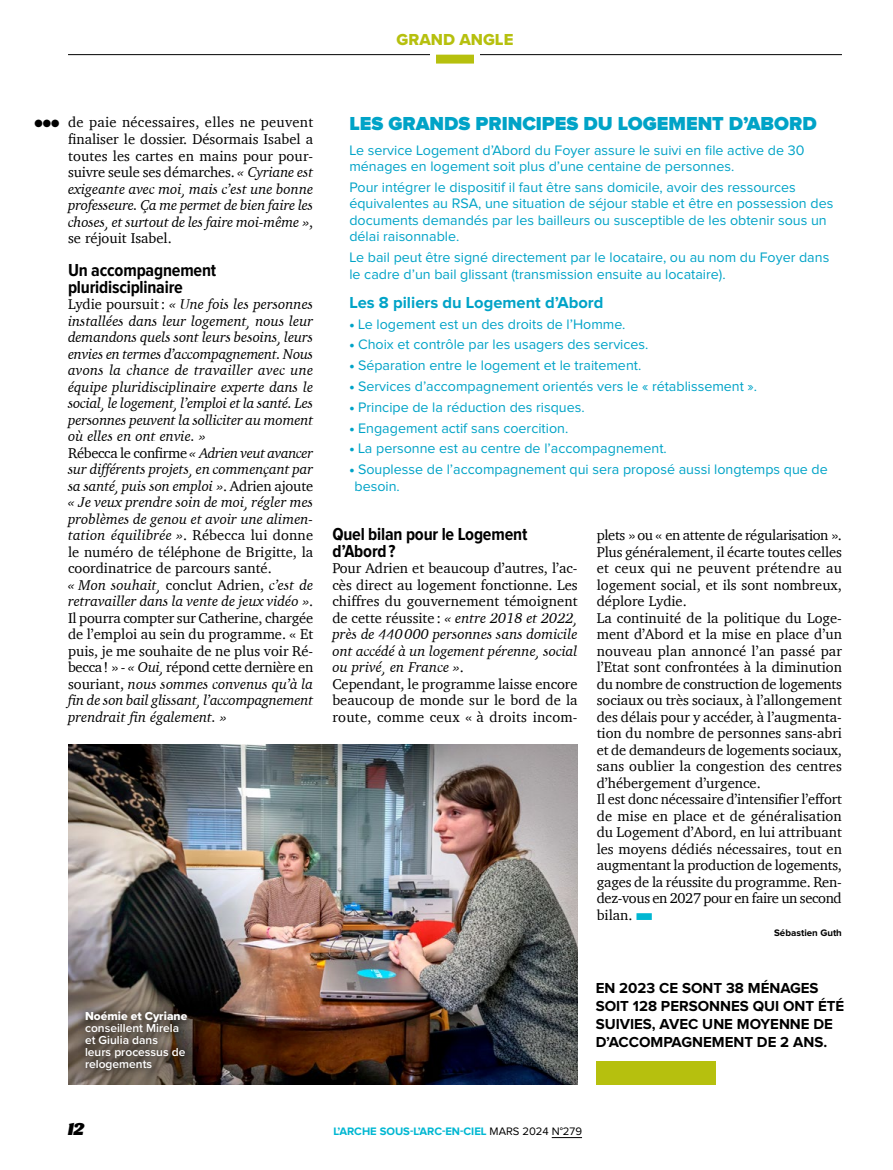
<style>
.page{position:relative;width:893px;height:1170px;background:#fff}
.page>*{position:absolute;margin:0;border:0;box-sizing:border-box;transform-origin:0 0}
.t1{font:italic 21px "Appetite";color:#000}
.t2{font:900 19.5px "Proxima Nova";color:#00a3c7}
.t3{font:700 18px/16.5px "Proxima Nova Cond";letter-spacing:-.01em;color:#000}
.t4{font:700 16.5px "Proxima Nova";color:#00a3c7}
.t5{font:16.5px "Proxima Nova Extrabld";color:#b6c00e}
.t6{font:700 15px/18px "Proxima Nova";color:#000}
.t7{font:14.55px/16.5px "Charter";color:#000}
.t8{font:italic 14.55px/16.5px "Charter";color:#000}
.t9{font:14.25px/16.5px "Proxima Nova";color:#00a3c7}
.t10{font:600 12px/12px "Proxima Nova";color:#fff}
.t11{font:12px "Proxima Nova Extrabld";color:#fff}
.t12{font:700 11.25px "Proxima Nova";color:#00b7d2}
.t13{font:10.5px "Zapf Dingbats ITC";color:#000}
.t14{font:700 9.75px "Proxima Nova";color:#000}
.s1{font-style:italic}
.s2{font-style:normal}
.s3{font-weight:900}
.s4{font-weight:400;color:#000}
</style>
<div class="page">
<hr style="left:552px;top:1137px;width:30px;height:1px;background:#000">
<hr style="left:68px;top:54px;width:774px;height:1px;background:#000">
<svg style="left:427px;top:54px;width:56px;height:10px"></svg>
<div style="left:636px;top:913px;width:16px;height:6px;background:#00b7d2"></div>
<img style="left:68px;top:744px;width:510px;height:340px">
<svg style="left:77px;top:1002px;width:119px;height:77px;background:#5b5147"></svg>
<div style="left:597px;top:1061px;width:119px;height:23px;background:#b6c00e"></div>
<p class="t5" style="left:397px;top:27px;width:118px">GRAND ANGLE</p>
<p class="t7" style="left:68px;top:114px;width:247px;text-align:justify">de paie nécessaires, elles ne peuvent finaliser le dossier. Désormais Isabel a toutes les cartes en mains pour pour&shy;suivre seule ses démarches. <span class="s1">« Cyriane est exigeante avec moi, mais c’est une bonne professeure. Ça me permet de bien faire les choses, et surtout de les faire moi-même »</span>, se réjouit Isabel.</p>
<p class="t3" style="left:68px;top:262px;width:150px">Un accompagnement pluridisciplinaire</p>
<p class="t8" style="left:68px;top:296px;width:247px"><span class="s2">Lydie poursuit:</span> « Une fois les personnes installées dans leur logement, nous leur demandons quels sont leurs besoins, leurs envies en termes d’accompagnement. Nous avons la chance de travailler avec une équipe pluridisciplinaire experte dans le social, le logement, l’emploi et la santé. Les personnes peuvent la solliciter au moment où elles en ont envie. »<br><span class="s2">Rébecca le confirme</span> « Adrien veut avancer sur différents projets, en commençant par sa santé, puis son emploi »<span class="s2">. Adrien ajoute </span>« Je veux prendre soin de moi, régler mes problèmes de genou et avoir une alimen&shy;tation équilibrée »<span class="s2">. Rébecca lui donne le numéro de téléphone de Brigitte, la coordinatrice de parcours santé.<br></span>« Mon souhait, <span class="s2">conclut Adrien,</span> c’est de retravailler dans la vente de jeux vidéo »<span class="s2">.<br>Il pourra compter sur Catherine, chargée de l’emploi au sein du programme. « Et puis, je me souhaite de ne plus voir Ré&shy;becca! » -</span> « Oui, <span class="s2">répond cette dernière en souriant,</span> nous sommes convenus qu’à la fin de son bail glissant, l’accompagnement prendrait fin également. »</p>
<p class="t13" style="left:35px;top:119px;width:26px">●●●</p>
<p class="t11" style="left:85px;top:1006px;width:104px">Noémie et Cyriane</p>
<p class="t10" style="left:85px;top:1021px;width:102px">conseillent Mirela et Giulia dans leurs processus de relogements</p>
<h2 class="t2" style="left:349px;top:112px;width:469px">LES GRANDS PRINCIPES DU LOGEMENT D’ABORD</h2>
<p class="t9" style="left:349px;top:142px;width:457px">Le service Logement d’Abord du Foyer assure le suivi en file active de 30 ménages en logement soit plus d’une centaine de personnes.</p>
<p class="t9" style="left:349px;top:179px;width:485px">Pour intégrer le dispositif il faut être sans domicile, avoir des ressources équivalentes au RSA, une situation de séjour stable et être en possession des documents demandés par les bailleurs ou susceptible de les obtenir sous un délai raisonnable.</p>
<p class="t9" style="left:349px;top:249px;width:481px">Le bail peut être signé directement par le locataire, ou au nom du Foyer dans le cadre d’un bail glissant (transmission ensuite au locataire).</p>
<p class="t4" style="left:349px;top:293px;width:256px">Les 8 piliers du Logement d’Abord</p>
<p class="t9" style="left:349px;top:316px;width:278px"><span class="s3">•</span> Le logement est un des droits de l’Homme.</p>
<p class="t9" style="left:349px;top:337px;width:301px"><span class="s3">•</span> Choix et contrôle par les usagers des services.</p>
<p class="t9" style="left:349px;top:357px;width:293px"><span class="s3">•</span> Séparation entre le logement et le traitement.</p>
<p class="t9" style="left:349px;top:378px;width:409px"><span class="s3">•</span> Services d’accompagnement orientés vers le « rétablissement ».</p>
<p class="t9" style="left:349px;top:399px;width:237px"><span class="s3">•</span> Principe de la réduction des risques.</p>
<p class="t9" style="left:349px;top:420px;width:220px"><span class="s3">•</span> Engagement actif sans coercition.</p>
<p class="t9" style="left:349px;top:440px;width:319px"><span class="s3">•</span> La personne est au centre de l’accompagnement.</p>
<p class="t9" style="left:354px;top:461px;width:475px;text-indent:-5px"><span class="s3">•</span> Souplesse de l’accompagnement qui sera proposé aussi longtemps que de besoin.</p>
<p class="t3" style="left:332px;top:526px;width:197px">Quel bilan pour le Logement d’Abord?</p>
<p class="t7" style="left:332px;top:559px;width:247px">Pour Adrien et beaucoup d’autres, l’ac&shy;cès direct au logement fonctionne. Les chiffres du gouvernement témoignent de cette réussite : <span class="s1">« entre 2018 et 2022, près de 440000 personnes sans domicile ont accédé à un logement pérenne, social ou privé, en France »</span>.<br>Cependant, le programme laisse encore beaucoup de monde sur le bord de la route, comme ceux « à droits incom-</p>
<p class="t7" style="left:597px;top:526px;width:247px">plets » ou « en attente de régularisation ».<br>Plus généralement, il écarte toutes celles et ceux qui ne peuvent prétendre au logement social, et ils sont nombreux, déplore Lydie.<br>La continuité de la politique du Loge&shy;ment d’Abord et la mise en place d’un nouveau plan annoncé l’an passé par l’Etat sont confrontées à la diminution du nombre de construction de logements sociaux ou très sociaux, à l’allongement des délais pour y accéder, à l’augmenta&shy;tion du nombre de personnes sans-abri et de demandeurs de logements sociaux, sans oublier la congestion des centres d’hébergement d’urgence.<br>Il est donc nécessaire d’intensifier l’effort de mise en place et de généralisation du Logement d’Abord, en lui attribuant les moyens dédiés nécessaires, tout en augmentant la production de logements, gages de la réussite du programme. Ren&shy;dez-vous en 2027 pour en faire un second bilan.</p>
<p class="t14" style="left:774px;top:927px;width:69px">Sébastien Guth</p>
<p class="t6" style="left:596px;top:979px;width:250px">EN 2023 CE SONT 38 MÉNAGES<br>SOIT 128 PERSONNES QUI ONT ÉTÉ<br>SUIVIES, AVEC UNE MOYENNE DE<br>D’ACCOMPAGNEMENT DE 2 ANS.</p>
<h1 class="t1" style="left:68px;top:1112px;width:18px">12</h1>
<p class="t12" style="left:333px;top:1124px;width:250px">L’ARCHE SOUS-L’ARC-EN-CIEL <span class="s4">MARS 2024 N°279</span></p>
</div>
